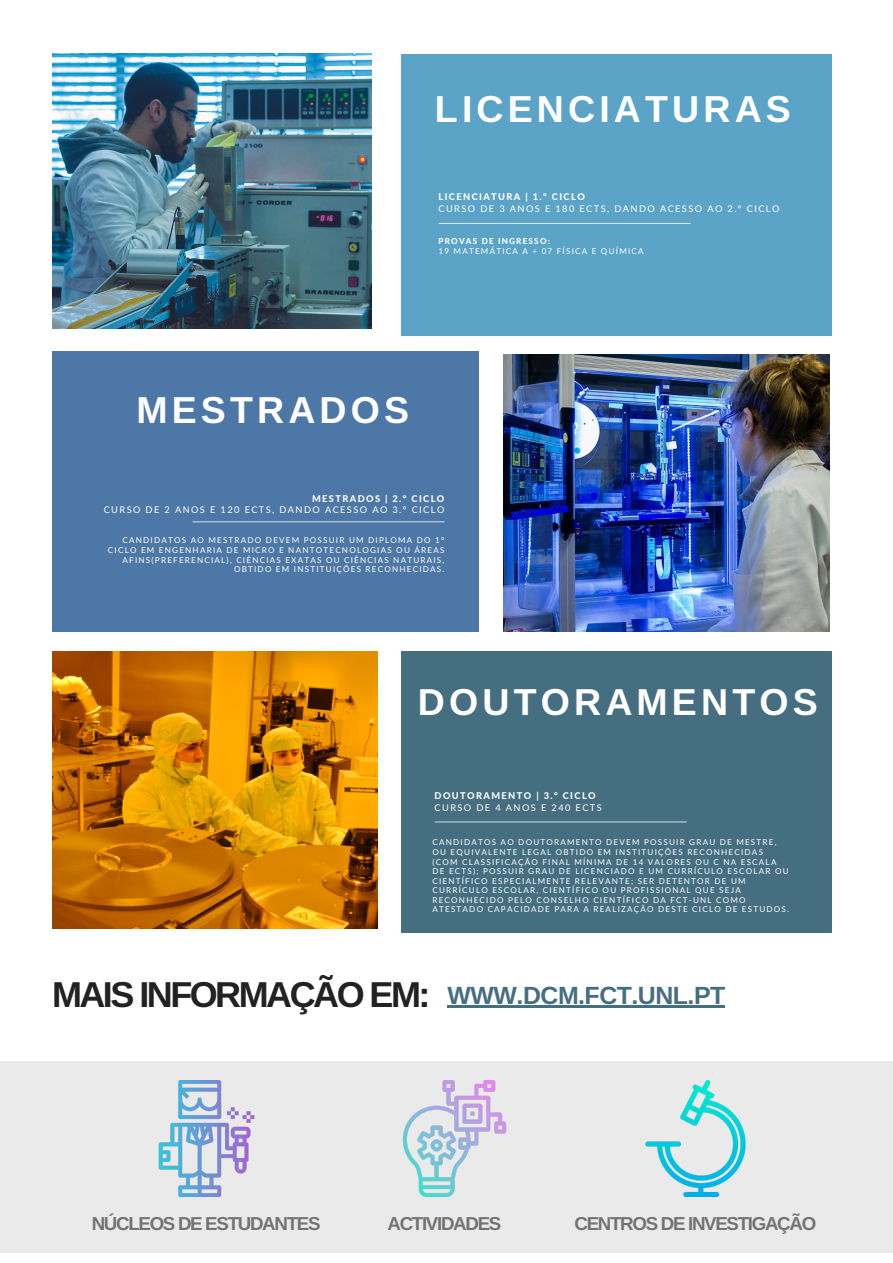
<style>
.page{position:relative;width:893px;height:1263px;background:#fff}
.page>*{position:absolute;margin:0;border:0;box-sizing:border-box;transform-origin:0 0}
.t1{font:700 37.5px "Arimo";letter-spacing:.11em;color:#fff}
.t2{font:700 36px "Arimo";letter-spacing:-.07em;color:#222}
.t3{font:700 24.9px "Arimo";letter-spacing:-.02em;color:#456e81}
.t4{font:700 18.75px "Arimo";letter-spacing:-.07em;color:#737373}
.t5{font:9.23px "Lato";letter-spacing:.15em;color:#fff}
.t6{font:800 9.23px "Lato";letter-spacing:.15em;color:#fff}
.t7{font:8.1px/9.6px "Lato";letter-spacing:.15em;color:#fff;text-align:right}
.t8{font:800 8.1px "Lato";letter-spacing:.15em;color:#fff}
</style>
<div class="page">
<img style="left:53px;top:54px;width:318px;height:275px">
<img style="left:504px;top:355px;width:325px;height:276px">
<div style="left:401px;top:55px;width:431px;height:280px;background:#5ba4c7"></div>
<div style="left:53px;top:351px;width:426px;height:281px;background:#4d77a6"></div>
<div style="left:401px;top:651px;width:431px;height:281px;background:#456e81"></div>
<img style="left:53px;top:651px;width:325px;height:277px">
<hr style="left:439px;top:223px;width:251px;height:1px;background:#fff">
<hr style="left:435px;top:821px;width:251px;height:1px;background:#fff">
<hr style="left:193px;top:521px;width:251px;height:1px;background:#fff">
<div style="left:0;top:1061px;width:893px;height:192px;background:#eaeaea"></div>
<img style="left:402px;top:1081px;width:105px;height:116px">
<img style="left:645px;top:1081px;width:101px;height:116px">
<img style="left:158px;top:1081px;width:97px;height:116px">
<hr style="left:447px;top:1006px;width:278px;height:2px;background:#456e81">
<p class="t1" style="left:435px;top:88px;width:357px">LICENCIATURAS</p>
<p class="t6" style="left:438px;top:191px;width:148px">LICENCIATURA | 1.º CICLO</p>
<p class="t5" style="left:438px;top:203px;width:342px">CURSO DE 3 ANOS E 180 ECTS, DANDO ACESSO AO 2.º CICLO</p>
<p class="t8" style="left:438px;top:236px;width:113px">PROVAS DE INGRESSO:</p>
<p class="t7" style="left:438px;top:246px;width:207px">19 MATEMÁTICA A + 07 FÍSICA E QUÍMICA</p>
<p class="t1" style="left:136px;top:389px;width:274px">MESTRADOS</p>
<p class="t6" style="left:312px;top:493px;width:134px">MESTRADOS | 2.º CICLO</p>
<p class="t5" style="left:104px;top:504px;width:342px">CURSO DE 2 ANOS E 120 ECTS, DANDO ACESSO AO 3.º CICLO</p>
<p class="t7" style="left:108px;top:535px;width:338px">CANDIDATOS AO MESTRADO DEVEM POSSUIR UM DIPLOMA DO 1º CICLO EM ENGENHARIA DE MICRO E NANTOTECNOLOGIAS OU ÁREAS AFINS(PREFERENCIAL), CIÊNCIAS EXATAS OU CIÊNCIAS NATURAIS, OBTIDO EM INSTITUIÇÕES RECONHECIDAS.</p>
<p class="t1" style="left:418px;top:681px;width:401px">DOUTORAMENTOS</p>
<p class="t6" style="left:434px;top:790px;width:163px">DOUTORAMENTO | 3.º CICLO</p>
<p class="t5" style="left:434px;top:801px;width:169px">CURSO DE 4 ANOS E 240 ECTS</p>
<p class="t7" style="left:432px;top:837px;width:358px;text-align:left">CANDIDATOS AO DOUTORAMENTO DEVEM POSSUIR GRAU DE MESTRE, OU EQUIVALENTE LEGAL OBTIDO EM INSTITUIÇÕES RECONHECIDAS (COM CLASSIFICAÇÃO FINAL MÍNIMA DE 14 VALORES OU C NA ESCALA DE ECTS); POSSUIR GRAU DE LICENCIADO E UM CURRÍCULO ESCOLAR OU CIENTÍFICO ESPECIALMENTE RELEVANTE; SER DETENTOR DE UM CURRÍCULO ESCOLAR, CIENTÍFICO OU PROFISSIONAL QUE SEJA RECONHECIDO PELO CONSELHO CIENTÍFICO DA FCT-UNL COMO ATESTADO CAPACIDADE PARA A REALIZAÇÃO DESTE CICLO DE ESTUDOS.</p>
<p class="t2" style="left:52px;top:974px;width:380px">MAIS INFORMAÇÃO EM:</p>
<p class="t3" style="left:447px;top:981px;width:279px">WWW.DCM.FCT.UNL.PT</p>
<p class="t4" style="left:92px;top:1213px;width:230px">NÚCLEOS DE ESTUDANTES</p>
<p class="t4" style="left:387px;top:1213px;width:115px">ACTIVIDADES</p>
<p class="t4" style="left:574px;top:1213px;width:243px">CENTROS DE INVESTIGAÇÃO</p>
</div>
